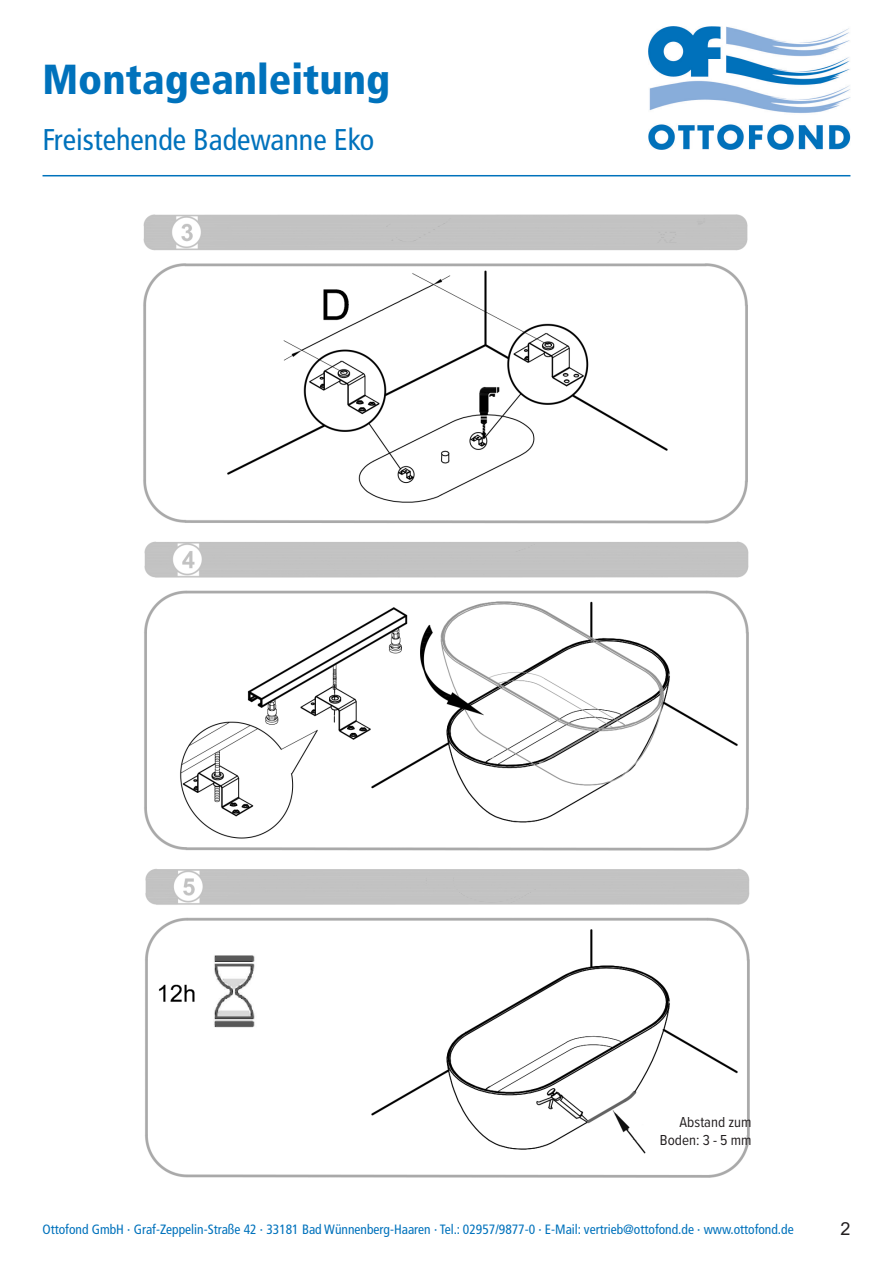
<style>
.page{position:relative;width:893px;height:1263px;background:#fff}
.page>*{position:absolute;margin:0;border:0;box-sizing:border-box;transform-origin:0 0}
.t1{font:900 condensed 42px "Frutiger";color:#0072bc}
.t2{font:condensed 30px "Frutiger";color:#0072bc}
.t3{font:18px "Arial";color:#231f20}
.t4{font:15px/18px "Proxima Nova Cond";color:#231f20;text-align:right}
.t5{font:condensed 13.5px "Frutiger";color:#0072bc}
</style>
<div class="page">
<img style="left:649px;top:27px;width:201px;height:123px">
<hr style="left:43px;top:175px;width:807px;height:1px;background:#0072bc">
<img style="left:143px;top:214px;width:607px;height:964px">
<h1 class="t1" style="left:43px;top:54px;width:349px">Montageanleitung</h1>
<h2 class="t2" style="left:43px;top:122px;width:333px">Freistehende Badewanne Eko</h2>
<p class="t4" style="left:660px;top:1112px;width:93px">Abstand zum<br>Boden: 3 - 5 mm</p>
<p class="t5" style="left:43px;top:1222px;width:753px">Ottofond GmbH · Graf-Zeppelin-Straße 42 · 33181 Bad Wünnenberg-Haaren · Tel.: 02957/9877-0 · E-Mail: vertrieb@ottofond.de · www.ottofond.de</p>
<h3 class="t3" style="left:840px;top:1216px;width:12px">2</h3>
</div>
